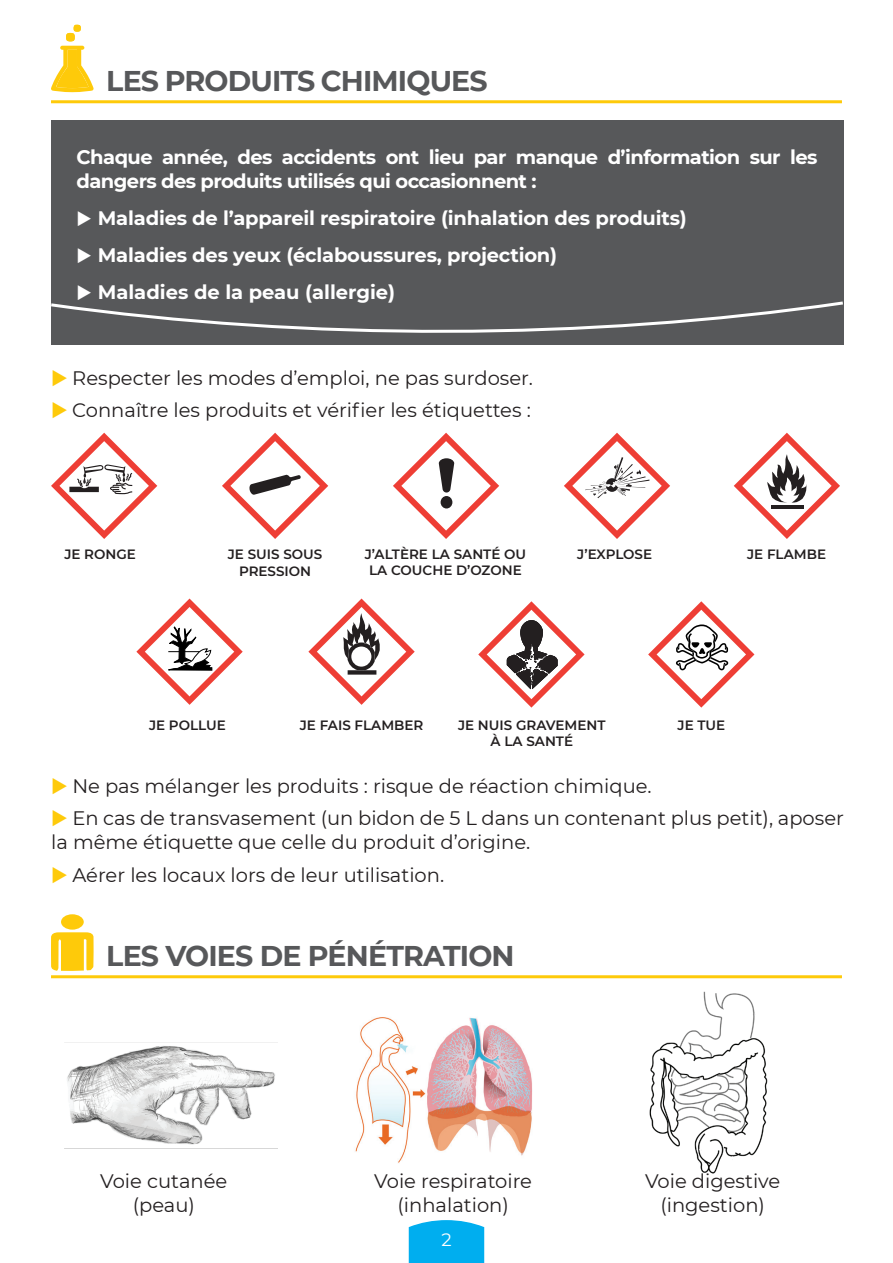
<style>
.page{position:relative;width:893px;height:1263px;background:#fff}
.page>*{position:absolute;margin:0;border:0;box-sizing:border-box;transform-origin:0 0}
.t1{font:700 28.5px "Montserrat";letter-spacing:-.03em;color:#57585a}
.t2{font:19.5px/32.5px "Montserrat";color:#231f20}
.t3{font:700 19.5px/36.8px "Montserrat";letter-spacing:-.02em;color:#fff}
.t4{font:18px "Montserrat";color:#fff}
.t5{font:600 13.5px/16.5px "Montserrat";color:#231f20;text-align:center}
</style>
<div class="page">
<svg style="left:408px;top:1220px;width:77px;height:43px;background:#13b4f0"></svg>
<svg style="left:51px;top:932px;width:43px;height:39px;background:#fed12c"></svg>
<div style="left:61px;top:914px;width:23px;height:16px;background:#feca0a;border-radius:50%"></div>
<svg style="left:51px;top:24px;width:43px;height:68px"></svg>
<hr style="left:51px;top:100px;width:791px;height:3px;background:#feca0a">
<div style="left:51px;top:120px;width:792px;height:224px;background:#57585a"></div>
<svg style="left:51px;top:433px;width:106px;height:106px"></svg>
<svg style="left:222px;top:433px;width:106px;height:106px"></svg>
<svg style="left:393px;top:433px;width:106px;height:106px"></svg>
<svg style="left:564px;top:433px;width:106px;height:106px"></svg>
<svg style="left:734px;top:433px;width:106px;height:106px"></svg>
<svg style="left:136px;top:598px;width:107px;height:107px"></svg>
<svg style="left:308px;top:598px;width:107px;height:107px"></svg>
<svg style="left:478px;top:601px;width:107px;height:107px"></svg>
<svg style="left:648px;top:601px;width:106px;height:107px"></svg>
<img style="left:64px;top:1042px;width:213px;height:107px">
<img style="left:355px;top:1017px;width:177px;height:146px">
<img style="left:649px;top:991px;width:119px;height:183px">
<hr style="left:51px;top:975px;width:791px;height:3px;background:#feca0a">
<svg style="left:51px;top:284px;width:793px;height:57px"></svg>
<h1 class="t1" style="left:106px;top:61px;width:383px">LES PRODUITS CHIMIQUES</h1>
<p class="t3" style="left:77px;top:145px;width:742px;line-height:24px">Chaque année, des accidents ont lieu par manque d’information sur les dangers des produits utilisés qui occasionnent :</p>
<p class="t3" style="left:98px;top:199px;width:591px">Maladies de l’appareil respiratoire (inhalation des produits)<br>Maladies des yeux (éclaboussures, projection)<br>Maladies de la peau (allergie)</p>
<p class="t2" style="left:72px;top:361px;width:462px">Respecter les modes d’emploi, ne pas surdoser.<br>Connaître les produits et vérifier les étiquettes :</p>
<p class="t5" style="left:64px;top:545px;width:73px">JE RONGE</p>
<p class="t5" style="left:228px;top:545px;width:96px">JE SUIS SOUS<br>PRESSION</p>
<p class="t5" style="left:365px;top:545px;width:163px">J’ALTÈRE LA SANTÉ OU<br>LA COUCHE D’OZONE</p>
<p class="t5" style="left:577px;top:546px;width:76px">J’EXPLOSE</p>
<p class="t5" style="left:747px;top:546px;width:80px">JE FLAMBE</p>
<p class="t5" style="left:149px;top:716px;width:78px">JE POLLUE</p>
<p class="t5" style="left:300px;top:716px;width:125px">JE FAIS FLAMBER</p>
<p class="t5" style="left:458px;top:716px;width:149px">JE NUIS GRAVEMENT<br>À LA SANTÉ</p>
<p class="t5" style="left:677px;top:716px;width:49px">JE TUE</p>
<p class="t2" style="left:72px;top:769px;width:773px">Ne pas mélanger les produits : risque de réaction chimique.<br>En cas de transvasement (un bidon de 5 L dans un contenant plus petit), aposer</p>
<p class="t2" style="left:72px;top:825px;width:459px;text-indent:-21px">la même étiquette que celle du produit d’origine.<br>Aérer les locaux lors de leur utilisation.</p>
<h1 class="t1" style="left:106px;top:936px;width:410px">LES VOIES DE PÉNÉTRATION</h1>
<p class="t2" style="left:100px;top:1168px;width:129px;line-height:24px;text-align:center">Voie cutanée (peau)</p>
<p class="t2" style="left:374px;top:1168px;width:159px;line-height:24px;text-align:center">Voie respiratoire (inhalation)</p>
<p class="t2" style="left:645px;top:1168px;width:137px;line-height:24px;text-align:center">Voie digestive (ingestion)</p>
<p class="t4" style="left:441px;top:1227px;width:12px">2</p>
</div>
